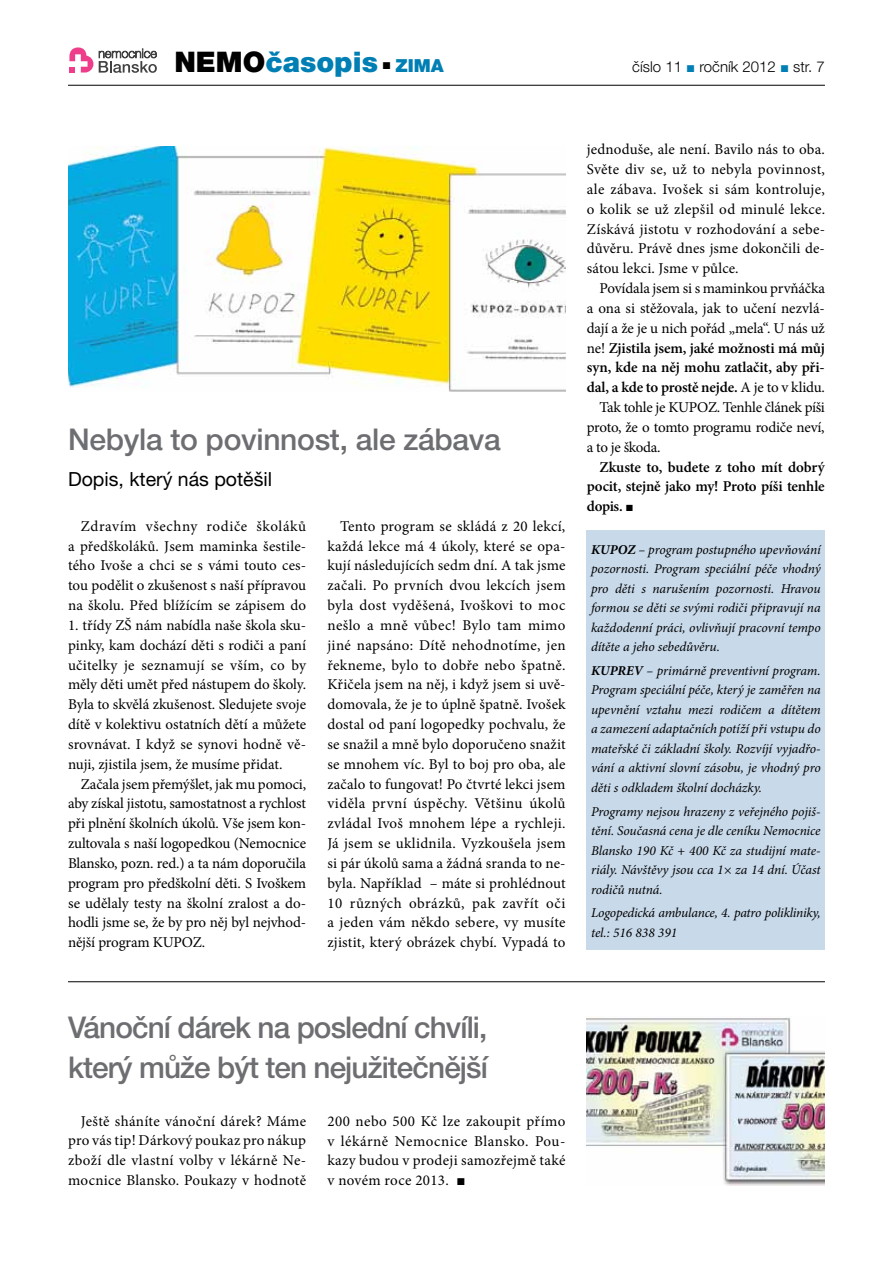
<style>
.page{position:relative;width:893px;height:1263px;background:#fff}
.page>*{position:absolute;margin:0;border:0;box-sizing:border-box;transform-origin:0 0}
.t1{font:500 30px/39.8px "Helvetica Neue LT Pro";letter-spacing:-.03em;color:#6d6e71}
.t2{font:500 30px "Helvetica Neue LT Pro";letter-spacing:-.01em;color:#6d6e71}
.t3{font:900 28.35px "Helvetica Neue LT Pro";color:#007fb4}
.t4{font:19.5px "Helvetica Neue LT Pro";color:#000}
.t5{font:15px/19.8px "Minion Pro";color:#000;text-align:justify}
.t6{font:600 15px/19.8px "Minion Pro";letter-spacing:-.01em;color:#000;text-align:justify}
.t7{font:15px "Minion Pro";letter-spacing:-.02em;color:#000}
.t8{font:300 15px "Helvetica Neue LT Pro";color:#000}
.t9{font:italic 13.5px/19.5px "Minion Pro";letter-spacing:-.01em;color:#000;text-align:justify}
.s1{color:#000}
.s2{font-family:"Times New Roman";font-weight:400;font-size:15px;color:#000}
.s3{font-size:18px}
.s4{font-family:"Times New Roman";font-weight:400;color:#007fb4}
.s5{font-weight:400}
.s6{font-family:"Times New Roman";font-weight:400;font-size:13.5px}
.s7{font-weight:700}
.s8{font-family:"Times New Roman"}
</style>
<div class="page">
<hr style="left:68px;top:85px;width:757px;height:1px;background:#000">
<svg style="left:69px;top:47px;width:24px;height:26px"></svg>
<svg style="left:99px;top:49px;width:58px;height:24px"></svg>
<img style="left:68px;top:146px;width:498px;height:246px">
<img style="left:587px;top:1017px;width:238px;height:168px">
<hr style="left:68px;top:981px;width:757px;height:1px;background:#000">
<div style="left:587px;top:531px;width:238px;height:419px;background:#c8d9ea"></div>
<h2 class="t3" style="left:174px;top:45px;width:271px"><span class="s1">NEMO</span>časopis <span class="s2">■</span> <span class="s3">ZIMA</span></h2>
<p class="t8" style="left:632px;top:57px;width:194px">číslo 11 <span class="s4">■</span> ročník 2012 <span class="s4">■</span> str. 7</p>
<h1 class="t2" style="left:68px;top:421px;width:434px">Nebyla to povinnost, ale zábava</h1>
<h3 class="t4" style="left:68px;top:468px;width:206px">Dopis, který nás potěšil</h3>
<p class="t5" style="left:68px;top:516px;width:240px;text-indent:13px">Zdravím všechny rodiče školáků a předškoláků. Jsem maminka šestile&shy;tého Ivoše a chci se s vámi touto ces&shy;tou podělit o zkušenost s naší přípravou na školu. Před blížícím se zápisem do</p>
<p class="t5" style="left:68px;top:615px;width:240px">1. třídy ZŠ nám nabídla naše škola sku&shy;pinky, kam dochází děti s rodiči a paní učitelky je seznamují se vším, co by měly děti umět před nástupem do školy.<br>Byla to skvělá zkušenost. Sledujete svoje dítě v kolektivu ostatních dětí a můžete srovnávat. I když se synovi hodně vě&shy;nuji, zjistila jsem, že musíme přidat.</p>
<p class="t5" style="left:68px;top:774px;width:240px;text-indent:13px">Začala jsem přemýšlet, jak mu pomoci, aby získal jistotu, samostatnost a rychlost při plnění školních úkolů. Vše jsem kon&shy;zultovala s naší logopedkou (Nemocnice Blansko, pozn. red.) a ta nám doporučila program pro předškolní děti. S Ivoškem se udělaly testy na školní zralost a do&shy;hodli jsme se, že by pro něj byl nejvhod&shy;nější program KUPOZ.</p>
<p class="t5" style="left:327px;top:516px;width:240px;text-indent:13px">Tento program se skládá z 20 lekcí, každá lekce má 4 úkoly, které se opa&shy;kují následujících sedm dní. A tak jsme začali. Po prvních dvou lekcích jsem byla dost vyděšená, Ivoškovi to moc nešlo a mně vůbec! Bylo tam mimo jiné napsáno: Dítě nehodnotíme, jen řekneme, bylo to dobře nebo špatně.<br>Křičela jsem na něj, i když jsem si uvě&shy;domovala, že je to úplně špatně. Ivošek dostal od paní logopedky pochvalu, že se snažil a mně bylo doporučeno snažit se mnohem víc. Byl to boj pro oba, ale začalo to fungovat! Po čtvrté lekci jsem viděla první úspěchy. Většinu úkolů zvládal Ivoš mnohem lépe a rychleji.<br>Já jsem se uklidnila. Vyzkoušela jsem si pár úkolů sama a žádná sranda to ne&shy;byla. Například – máte si prohlédnout 10 různých obrázků, pak zavřít oči a jeden vám někdo sebere, vy musíte zjistit, který obrázek chybí. Vypadá to</p>
<p class="t5" style="left:587px;top:140px;width:240px">jednoduše, ale není. Bavilo nás to oba.<br>Světe div se, už to nebyla povinnost, ale zábava. Ivošek si sám kontroluje, o kolik se už zlepšil od minulé lekce.<br>Získává jistotu v rozhodování a sebe&shy;důvěru. Právě dnes jsme dokončili de&shy;sátou lekci. Jsme v půlce.</p>
<p class="t5" style="left:600px;top:278px;width:227px">Povídala jsem si s maminkou prvňáčka</p>
<p class="t5" style="left:587px;top:298px;width:240px">a ona si stěžovala, jak to učení nezvlá-</p>
<p class="t5" style="left:587px;top:318px;width:240px">dají a že je u nich pořád „mela“. U nás už</p>
<p class="t6" style="left:587px;top:338px;width:240px"><span class="s5">ne!</span> Zjistila jsem, jaké možnosti má můj</p>
<p class="t6" style="left:587px;top:358px;width:239px">syn, kde na něj mohu zatlačit, aby při-</p>
<p class="t6" style="left:587px;top:377px;width:240px">dal, a kde to prostě nejde. <span class="s5">A je to v klidu.</span></p>
<p class="t7" style="left:600px;top:397px;width:227px">Tak tohle je KUPOZ. Tenhle článek píši</p>
<p class="t7" style="left:587px;top:417px;width:239px">proto, že o tomto programu rodiče neví,</p>
<p class="t7" style="left:587px;top:437px;width:75px">a to je škoda.</p>
<p class="t6" style="left:587px;top:457px;width:239px;text-indent:13px">Zkuste to, budete z toho mít dobrý pocit, stejně jako my! Proto píši tenhle dopis. <span class="s6">■</span></p>
<p class="t9" style="left:591px;top:539px;width:231px"><span class="s7">KUPOZ</span> – program postupného upevňování pozornosti. Program speciální péče vhodný pro děti s narušením pozornosti. Hravou formou se děti se svými rodiči připravují na každodenní práci, ovlivňují pracovní tempo dítěte a jeho sebedůvěru.</p>
<p class="t9" style="left:591px;top:661px;width:231px"><span class="s7">KUPREV</span> – primárně preventivní program.<br>Program speciální péče, který je zaměřen na upevnění vztahu mezi rodičem a dítětem a zamezení adaptačních potíží při vstupu do mateřské či základní školy. Rozvíjí vyjadřo&shy;vání a aktivní slovní zásobu, je vhodný pro děti s odkladem školní docházky.</p>
<p class="t9" style="left:591px;top:801px;width:231px">Programy nejsou hrazeny z veřejného pojiš&shy;tění. Současná cena je dle ceníku Nemocnice Blansko 190 Kč + 400 Kč za studijní mate&shy;riály. Návštěvy jsou cca 1× za 14 dní. Účast rodičů nutná.</p>
<p class="t9" style="left:591px;top:903px;width:231px">Logopedická ambulance, 4. patro polikliniky, tel.: 516 838 391</p>
<h1 class="t1" style="left:68px;top:1007px;width:422px">Vánoční dárek na poslední chvíli, který může být ten nejužitečnější</h1>
<p class="t5" style="left:68px;top:1111px;width:240px;text-indent:13px">Ještě sháníte vánoční dárek? Máme pro vás tip! Dárkový poukaz pro nákup zboží dle vlastní volby v lékárně Ne&shy;mocnice Blansko. Poukazy v hodnotě</p>
<p class="t5" style="left:327px;top:1111px;width:240px">200 nebo 500 Kč lze zakoupit přímo v lékárně Nemocnice Blansko. Pou&shy;kazy budou v prodeji samozřejmě také v novém roce 2013. <span class="s8">■</span></p>
</div>
